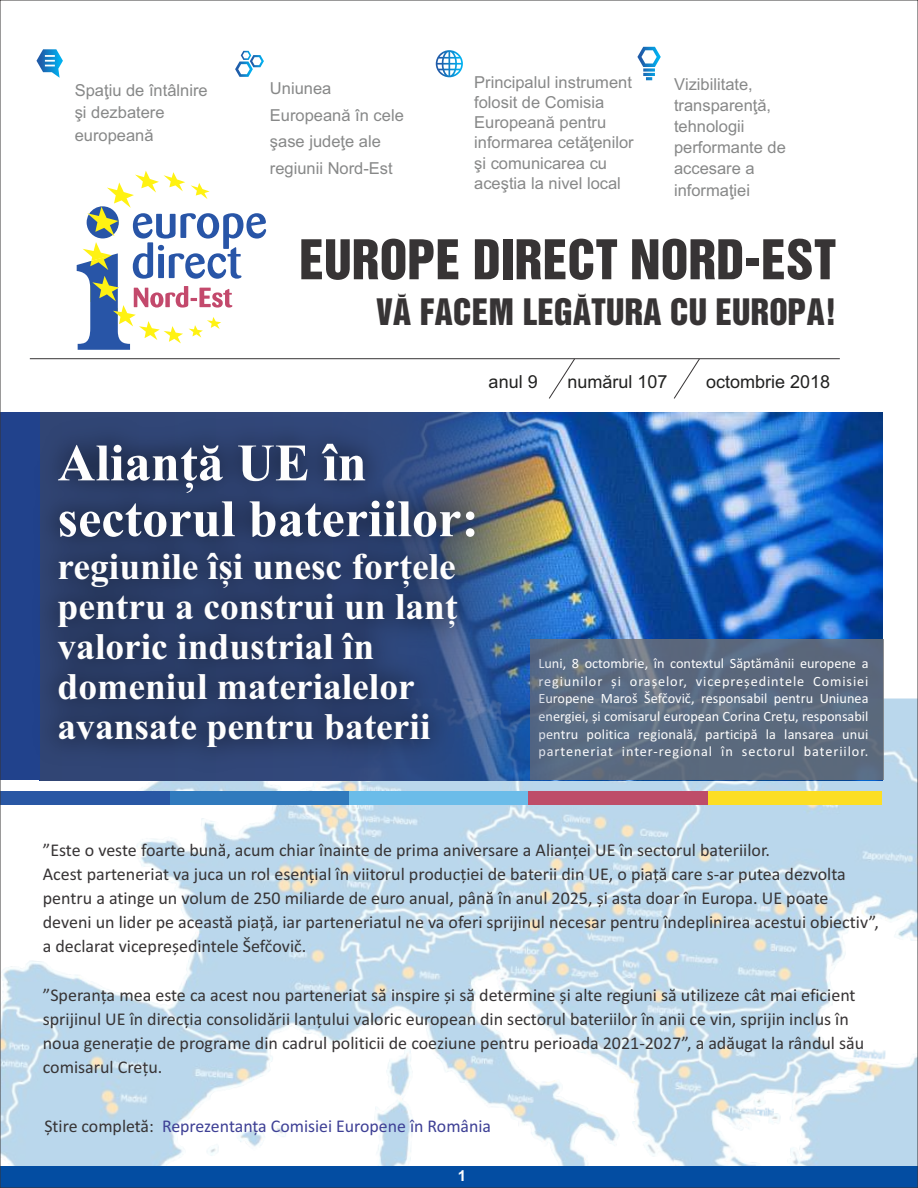
<style>
.page{position:relative;width:918px;height:1188px;background:#fff}
.page>*{position:absolute;margin:0;border:0;box-sizing:border-box;transform-origin:0 0}
.t1{font:700 52.5px/55.8px "Times New Roman";color:#fefefe}
.t2{font:50.1px "Helvetica Inserat LT";color:#373435}
.t3{font:700 37.5px/39.9px "Times New Roman";color:#fefefe}
.t4{font:33.45px "Helvetica Inserat LT";color:#373435}
.t5{font:18px/24.2px "Calibri";color:#373435}
.t6{font:18px "Calibri";color:#3e4095}
.t7{font:18px "Arial";color:#212120}
.t8{font:16.5px/20.1px "Arial";color:#878888}
.t9{font:700 15px "Arial";color:#fefefe}
.t10{font:14.25px/17.5px "Calibri";letter-spacing:.065em;color:#fefefe;text-align:justify}
.t11{font:8.4px "Helvetica Inserat LT";color:#373435;scale:1.9 1}
.s1{color:#373435}
</style>
<div class="page">
<img style="left:698px;top:413px;width:184px;height:226px">
<svg style="left:77px;top:171px;width:189px;height:179px"></svg>
<img style="left:2px;top:699px;width:914px;height:467px">
<svg style="left:36px;top:49px;width:27px;height:29px"></svg>
<svg style="left:235px;top:51px;width:29px;height:26px"></svg>
<svg style="left:436px;top:50px;width:27px;height:27px"></svg>
<svg style="left:637px;top:47px;width:24px;height:33px"></svg>
<div style="left:0;top:792px;width:170px;height:13px;background:#2957a4"></div>
<div style="left:170px;top:792px;width:179px;height:13px;background:#307abd"></div>
<div style="left:349px;top:792px;width:180px;height:13px;background:#6bbce9"></div>
<div style="left:529px;top:792px;width:179px;height:13px;background:#be4d69"></div>
<div style="left:708px;top:792px;width:173px;height:13px;background:#fcde24"></div>
<hr style="left:30px;top:358px;width:810px;height:1px;background:#373435">
<svg style="left:548px;top:358px;width:28px;height:41px"></svg>
<svg style="left:673px;top:358px;width:27px;height:41px"></svg>
<div style="left:0;top:1166px;width:918px;height:22px;background:#034da2"></div>
<div style="left:0;top:413px;width:40px;height:367px;background:#21428c"></div>
<div style="left:531px;top:639px;width:353px;height:141px;background:linear-gradient(to bottom,#5b6980,#5c6b7d)"></div>
<img style="left:520px;top:413px;width:178px;height:367px">
<img style="left:12px;top:412px;width:508px;height:380px">
<p class="t8" style="left:75px;top:80px;width:135px;line-height:22.5px">Spaţiu de întâlnire şi dezbatere europeană</p>
<p class="t8" style="left:474px;top:74px;width:161px">Principalul instrument folosit de Comisia<br>Europeană pentru informarea cetăţenilor şi comunicarea cu aceştia la nivel local</p>
<p class="t8" style="left:674px;top:75px;width:113px;line-height:21.1px">Vizibilitate, transparenţă, tehnologii performante de accesare a informaţiei</p>
<h2 class="t2" style="left:300px;top:242px;width:539px">EUROPE DIRECT NORD-EST</h2>
<h3 class="t4" style="left:376px;top:300px;width:462px">VA FACEM LEGATURA CU EUROPA!</h3>
<p class="t8" style="left:270px;top:77px;width:135px;line-height:26.5px">Uniunea<br>Europeană în cele şase judeţe ale regiunii Nord-Est</p>
<p class="t11" style="left:406px;top:293px;width:4px;rotate:90deg">)</p>
<p class="t11" style="left:586px;top:293px;width:4px;rotate:90deg">)</p>
<p class="t7" style="left:489px;top:375px;width:51px">anul 9</p>
<p class="t7" style="left:567px;top:374px;width:102px">numărul 107</p>
<p class="t7" style="left:706px;top:375px;width:126px">octombrie 2018</p>
<h1 class="t1" style="left:58px;top:440px;width:423px">Alianță UE în sectorul bateriilor:</h1>
<h3 class="t3" style="left:58px;top:551px;width:402px">regiunile își unesc forțele pentru a construi un lanț valoric industrial în domeniul materialelor avansate pentru baterii</h3>
<p class="t10" style="left:538px;top:656px;width:332px">Luni, 8 octombrie, în contextul Săptămânii europene a regiunilor și orașelor, vicepreședintele Comisiei Europene Maroš Šefčovič, responsabil pentru Uniunea energiei, și comisarul european Corina Crețu, responsabil pentru politica regională, participă la lansarea unui parteneriat inter-regional în sectorul bateriilor.</p>
<p class="t5" style="left:43px;top:839px;width:838px">”Este o veste foarte bună, acum chiar înainte de prima aniversare a Alianței UE în sectorul bateriilor.<br>Acest parteneriat va juca un rol esențial în viitorul producției de baterii din UE, o piață care s-ar putea dezvolta pentru a atinge un volum de 250 miliarde de euro anual, până în anul 2025, și asta doar în Europa. UE poate deveni un lider pe această piață, iar parteneriatul ne va oferi sprijinul necesar pentru îndeplinirea acestui obiectiv”, a declarat vicepreședintele Šefčovič.</p>
<p class="t5" style="left:43px;top:984px;width:823px">”Speranța mea este ca acest nou parteneriat să inspire și să determine și alte regiuni să utilizeze cât mai eficient sprijinul UE în direcția consolidării lanțului valoric european din sectorul bateriilor în anii ce vin, sprijin inclus în noua generație de programe din cadrul politicii de coeziune pentru perioada 2021-2027”, a adăugat la rândul său comisarul Crețu.</p>
<p class="t6" style="left:44px;top:1119px;width:448px"><span class="s1">Știre completă:</span> Reprezentanța Comisiei Europene în România</p>
<p class="t9" style="left:458px;top:1170px;width:10px">1</p>
</div>
